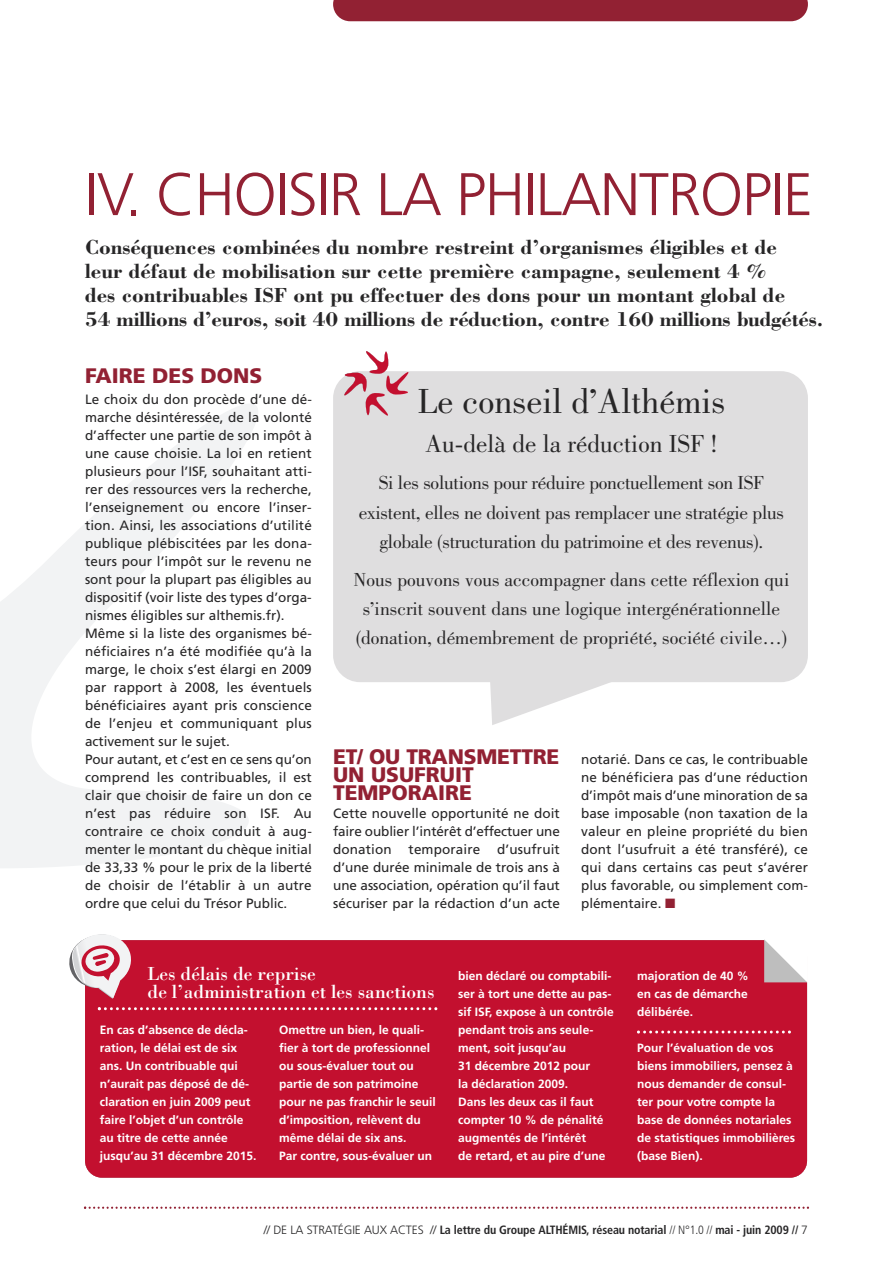
<style>
.page{position:relative;width:893px;height:1263px;background:#fff}
.page>*{position:absolute;margin:0;border:0;box-sizing:border-box;transform-origin:0 0}
.t1{font:300 60px "Frutiger LT Std";letter-spacing:-.02em;color:#922133}
.t2{font:36px "Bodoni Std";color:#272627}
.t3{font:25.5px "Bodoni Std";color:#272627}
.t4{font:700 21px/24px "Bodoni Std";color:#272627}
.t5{font:900 21px/18px "Frutiger LT Std";color:#922133}
.t6{font:19.5px/29.2px "Bodoni Std";color:#272627;text-align:center}
.t7{font:19.5px/18px "Bodoni Std";color:#fff}
.t8{font:13.5px/18px "Frutiger LT Std";letter-spacing:.005em;color:#272627;text-align:justify}
.t9{font:700 12px/18px "Frutiger LT Std";color:#fff}
.t10{font:700 condensed 12px "Frutiger LT Std";letter-spacing:-.01em;color:#272627}
.s1{color:#922133}
.s2{font-weight:300;font-stretch:normal}
.s3{font-weight:300}
</style>
<div class="page">
<div style="left:333px;top:0;width:475px;height:21px;background:#922133"></div>
<svg style="left:272px;top:1206px;width:537px;height:3px"></svg>
<svg style="left:0;top:404px;width:271px;height:805px"></svg>
<div style="left:85px;top:940px;width:722px;height:238px;background:#c3102f;border-radius:17px"></div>
<svg style="left:98px;top:1007px;width:339px;height:3px"></svg>
<svg style="left:637px;top:1030px;width:154px;height:3px"></svg>
<svg style="left:68px;top:934px;width:64px;height:64px"></svg>
<svg style="left:764px;top:939px;width:44px;height:44px"></svg>
<div style="left:333px;top:371px;width:475px;height:311px;background:#dfdedf;border-radius:27px"></div>
<svg style="left:490px;top:682px;width:121px;height:43px"></svg>
<svg style="left:344px;top:351px;width:65px;height:65px"></svg>
<h1 class="t1" style="left:85px;top:170px;width:729px">IV. CHOISIR LA PHILANTROPIE</h1>
<p class="t4" style="left:85px;top:235px;width:740px">Conséquences combinées du nombre restreint d’organismes éligibles et de<br>leur défaut de mobilisation sur cette première campagne, seulement 4 %<br>des contribuables ISF ont pu effectuer des dons pour un montant global de<br>54 millions d’euros, soit 40 millions de réduction, contre 160 millions budgétés.</p>
<h3 class="t5" style="left:85px;top:369px;width:179px">FAIRE DES DONS</h3>
<p class="t8" style="left:85px;top:391px;width:228px;text-align:left">Le choix du don procède d’une dé&shy;marche désintéressée, de la volonté d’affecter une partie de son impôt à une cause choisie. La loi en retient plusieurs pour l’ISF, souhaitant atti&shy;rer des ressources vers la recherche, l’enseignement ou encore l’inser&shy;tion. Ainsi, les associations d’utilité publique plébiscitées par les dona&shy;teurs pour l’impôt sur le revenu ne sont pour la plupart pas éligibles au dispositif (voir liste des types d’orga&shy;nismes éligibles sur althemis.fr).<br>Même si la liste des organismes bé&shy;néficiaires n’a été modifiée qu’à la marge, le choix s’est élargi en 2009 par rapport à 2008, les éventuels bénéficiaires ayant pris conscience de l’enjeu et communiquant plus activement sur le sujet.<br>Pour autant, et c’est en ce sens qu’on comprend les contribuables, il est clair que choisir de faire un don ce n’est pas réduire son ISF. Au contraire ce choix conduit à aug&shy;menter le montant du chèque initial de 33,33 % pour le prix de la liberté de choisir de l’établir à un autre ordre que celui du Trésor Public.</p>
<h2 class="t2" style="left:417px;top:388px;width:309px">Le conseil d’Althémis</h2>
<h3 class="t3" style="left:425px;top:434px;width:294px">Au-delà de la réduction ISF !</h3>
<h3 class="t6" style="left:359px;top:470px;width:427px">Si les solutions pour réduire ponctuellement son ISF existent, elles ne doivent pas remplacer une stratégie plus globale (structuration du patrimoine et des revenus).</h3>
<h3 class="t6" style="left:353px;top:566px;width:437px">Nous pouvons vous accompagner dans cette réflexion qui s’inscrit souvent dans une logique intergénérationnelle (donation, démembrement de propriété, société civile…)</h3>
<h3 class="t5" style="left:333px;top:749px;width:228px">ET/ OU TRANSMETTRE<br>UN USUFRUIT<br>TEMPORAIRE</h3>
<p class="t8" style="left:333px;top:805px;width:228px">Cette nouvelle opportunité ne doit faire oublier l’intérêt d’effectuer une donation temporaire d’usufruit d’une durée minimale de trois ans à une association, opération qu’il faut sécuriser par la rédaction d’un acte</p>
<p class="t8" style="left:581px;top:751px;width:228px">notarié. Dans ce cas, le contribuable ne bénéficiera pas d’une réduction d’impôt mais d’une minoration de sa base imposable (non taxation de la valeur en pleine propriété du bien dont l’usufruit a été transféré), ce qui dans certains cas peut s’avérer plus favorable, ou simplement com&shy;plémentaire. <span class="s1">■</span></p>
<h3 class="t7" style="left:147px;top:964px;width:289px">Les délais de reprise<br>de l’administration et les sanctions</h3>
<p class="t9" style="left:100px;top:1022px;width:158px">En cas d’absence de décla&shy;ration, le délai est de six ans. Un contribuable qui n’aurait pas déposé de dé&shy;claration en juin 2009 peut faire l’objet d’un contrôle au titre de cette année jusqu’au 31 décembre 2015.</p>
<p class="t9" style="left:279px;top:1022px;width:158px">Omettre un bien, le quali&shy;fier à tort de professionnel ou sous-évaluer tout ou partie de son patrimoine pour ne pas franchir le seuil d’imposition, relèvent du même délai de six ans.<br>Par contre, sous-évaluer un</p>
<p class="t9" style="left:458px;top:968px;width:157px">bien déclaré ou comptabili&shy;ser à tort une dette au pas&shy;sif ISF, expose à un contrôle pendant trois ans seule&shy;ment, soit jusqu’au<br>31 décembre 2012 pour<br>la déclaration 2009.<br>Dans les deux cas il faut compter 10 % de pénalité augmentés de l’intérêt<br>de retard, et au pire d’une</p>
<p class="t9" style="left:637px;top:968px;width:113px;text-align:justify">majoration de 40 % en cas de démarche délibérée.</p>
<p class="t9" style="left:637px;top:1040px;width:159px">Pour l’évaluation de vos biens immobiliers, pensez à nous demander de consul&shy;ter pour votre compte la base de données notariales de statistiques immobilières (base Bien).</p>
<p class="t10" style="left:264px;top:1225px;width:546px"><span class="s2">// DE LA STRATÉGIE AUX ACTES //</span> La lettre du Groupe ALTHÉMIS, réseau notarial <span class="s3">// N°1.0 //</span> mai - juin 2009 // <span class="s2">7</span></p>
</div>
